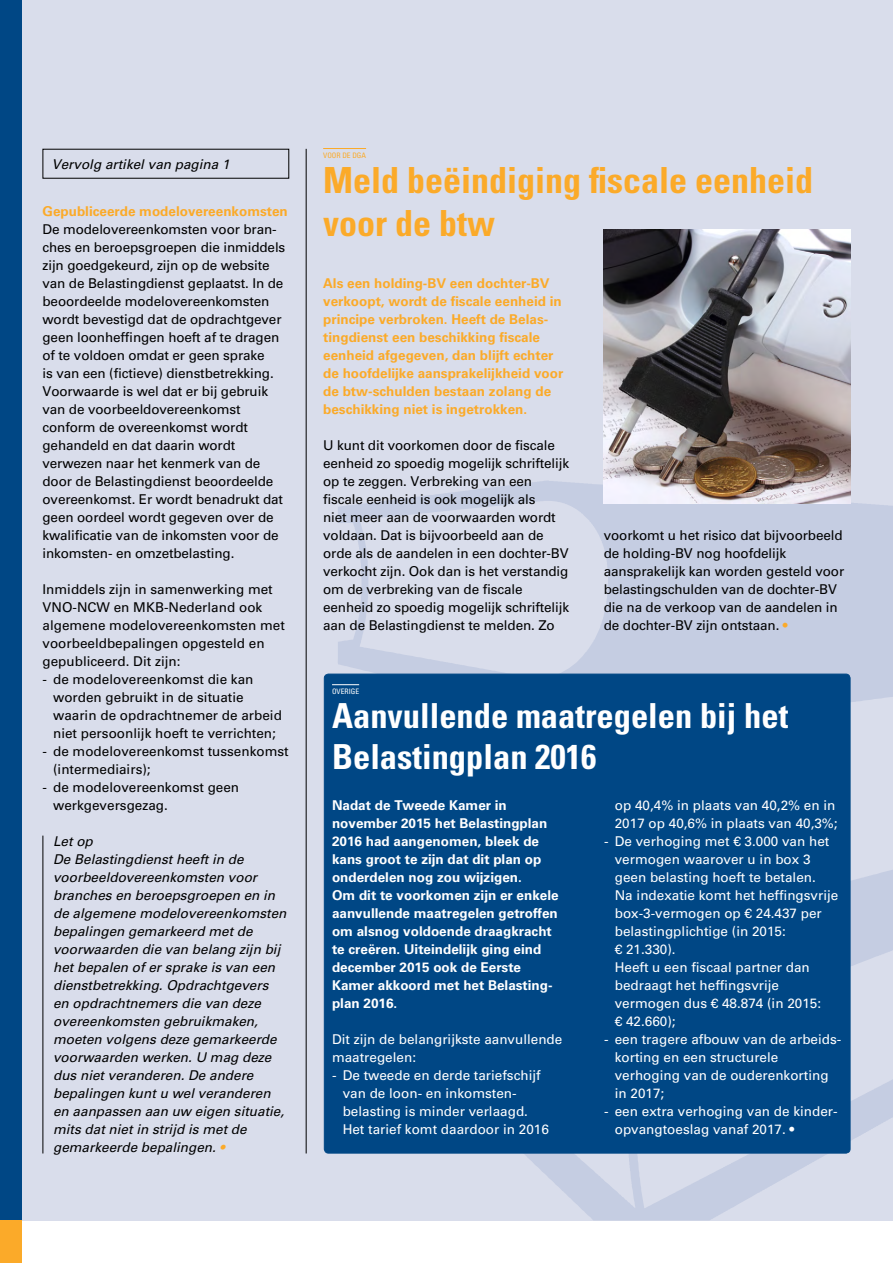
<style>
.page{position:relative;width:893px;height:1263px;background:#fff}
.page>*{position:absolute;margin:0;border:0;box-sizing:border-box;transform-origin:0 0}
.t1{font:700 condensed 36px/43.2px "Univers LT Std";color:#fbaa29}
.t2{font:700 condensed 34.5px/41.4px "Univers LT Std";color:#fff}
.t3{font:13.5px/18px "Univers LT Std";letter-spacing:-.01em;color:#000}
.t4{font:13.5px/18px "Univers LT Std";color:#fff}
.t5{font:italic 13.5px/18px "Univers LT Std";color:#000}
.t6{font:700 13.5px/18px "Univers LT Std";color:#fff}
.t7{font:700 13.5px/18px "Univers LT Std";color:#fbaa29}
.t8{font:condensed 7.5px "Univers LT Std";color:#fbaa29}
.t9{font:condensed 7.5px "Univers LT Std";color:#fff}
.s1{color:#fbaa29}
</style>
<div class="page">
<div style="left:0;top:0;width:893px;height:1220px;background:#d9ddeb"></div>
<div style="left:0;top:0;width:21px;height:1263px;background:#004785"></div>
<div style="left:0;top:1220px;width:21px;height:43px;background:#fbaa29"></div>
<hr style="left:43px;top:836px;width:1px;height:317px;background:#000">
<hr style="left:306px;top:149px;width:1px;height:1004px;background:#000">
<img style="left:604px;top:230px;width:246px;height:273px">
<div style="left:324px;top:674px;width:526px;height:479px;background:#004785;border-radius:4px"></div>
<svg style="left:332px;top:684px;width:27px;height:1px"></svg>
<hr style="left:323px;top:148px;width:43px;height:1px;background:#fbaa29">
<p class="t5" style="left:52px;top:155px;width:179px">Vervolg artikel van pagina 1</p>
<p class="t7" style="left:43px;top:202px;width:247px">Gepubliceerde modelovereenkomsten</p>
<p class="t3" style="left:43px;top:220px;width:244px">De modelovereenkomsten voor bran&shy;ches en beroepsgroepen die inmiddels zijn goedgekeurd, zijn op de website van de Belastingdienst geplaatst. In de beoordeelde modelovereenkomsten wordt bevestigd dat de opdrachtgever geen loonheffingen hoeft af te dragen of te voldoen omdat er geen sprake<br>is van een (fictieve) dienstbetrekking.<br>Voorwaarde is wel dat er bij gebruik van de voorbeeldovereenkomst conform de overeenkomst wordt gehandeld en dat daarin wordt verwezen naar het kenmerk van de door de Belastingdienst beoordeelde overeenkomst. Er wordt benadrukt dat geen oordeel wordt gegeven over de kwalificatie van de inkomsten voor de inkomsten- en omzetbelasting.</p>
<p class="t3" style="left:43px;top:580px;width:244px">Inmiddels zijn in samenwerking met<br>VNO-NCW en MKB-Nederland ook algemene modelovereenkomsten met voorbeeldbepalingen opgesteld en gepubliceerd. Dit zijn:</p>
<p class="t3" style="left:53px;top:670px;width:230px;text-indent:-11px">- de modelovereenkomst die kan worden gebruikt in de situatie waarin de opdrachtnemer de arbeid niet persoonlijk hoeft te verrichten;</p>
<p class="t3" style="left:53px;top:742px;width:237px;text-indent:-11px">- de modelovereenkomst tussenkomst (intermediairs);</p>
<p class="t3" style="left:53px;top:778px;width:188px;text-indent:-11px">- de modelovereenkomst geen werkgeversgezag.</p>
<p class="t5" style="left:53px;top:832px;width:235px">Let op<br>De Belastingdienst heeft in de voorbeeldovereenkomsten voor branches en beroepsgroepen en in de algemene modelovereenkomsten bepalingen gemarkeerd met de voorwaarden die van belang zijn bij het bepalen of er sprake is van een dienstbetrekking. Opdrachtgevers en opdrachtnemers die van deze overeenkomsten gebruikmaken, moeten volgens deze gemarkeerde voorwaarden werken. U mag deze dus niet veranderen. De andere bepalingen kunt u wel veranderen en aanpassen aan uw eigen situatie, mits dat niet in strijd is met de gemarkeerde bepalingen. <span class="s1">•</span></p>
<p class="t8" style="left:323px;top:150px;width:44px">VOOR DE DGA</p>
<h1 class="t1" style="left:323px;top:159px;width:491px">Meld beëindiging fiscale eenheid voor de btw</h1>
<p class="t7" style="left:323px;top:274px;width:242px">Als een holding-BV een dochter-BV verkoopt, wordt de fiscale eenheid in principe verbroken. Heeft de Belas&shy;tingdienst een beschikking fiscale eenheid afgegeven, dan blijft echter de hoofdelijke aansprakelijkheid voor de btw-schulden bestaan zolang de beschikking niet is ingetrokken.</p>
<p class="t3" style="left:323px;top:436px;width:248px">U kunt dit voorkomen door de fiscale eenheid zo spoedig mogelijk schriftelijk op te zeggen. Verbreking van een fiscale eenheid is ook mogelijk als<br>niet meer aan de voorwaarden wordt voldaan. Dat is bijvoorbeeld aan de orde als de aandelen in een dochter-BV verkocht zijn. Ook dan is het verstandig om de verbreking van de fiscale eenheid zo spoedig mogelijk schriftelijk aan de Belastingdienst te melden. Zo</p>
<p class="t3" style="left:604px;top:526px;width:242px">voorkomt u het risico dat bijvoorbeeld de holding-BV nog hoofdelijk aansprakelijk kan worden gesteld voor belastingschulden van de dochter-BV die na de verkoop van de aandelen in de dochter-BV zijn ontstaan. <span class="s1">•</span></p>
<p class="t9" style="left:332px;top:686px;width:29px">OVERIGE</p>
<h2 class="t2" style="left:332px;top:694px;width:458px">Aanvullende maatregelen bij het<br>Belastingplan 2016</h2>
<p class="t6" style="left:332px;top:796px;width:228px">Nadat de Tweede Kamer in november 2015 het Belastingplan<br>2016 had aangenomen, bleek de kans groot te zijn dat dit plan op onderdelen nog zou wijzigen.<br>Om dit te voorkomen zijn er enkele aanvullende maatregelen getroffen om alsnog voldoende draagkracht te creëren. Uiteindelijk ging eind december 2015 ook de Eerste<br>Kamer akkoord met het Belasting&shy;plan 2016.</p>
<p class="t4" style="left:332px;top:1030px;width:232px">Dit zijn de belangrijkste aanvullende maatregelen:</p>
<p class="t4" style="left:343px;top:1066px;width:208px;text-indent:-11px">- De tweede en derde tariefschijf van de loon- en inkomsten&shy;belasting is minder verlaagd.<br>Het tarief komt daardoor in 2016</p>
<p class="t4" style="left:615px;top:796px;width:224px">op 40,4% in plaats van 40,2% en in<br>2017 op 40,6% in plaats van 40,3%;</p>
<p class="t4" style="left:615px;top:832px;width:225px;text-indent:-11px">- De verhoging met € 3.000 van het vermogen waarover u in box 3 geen belasting hoeft te betalen.<br>Na indexatie komt het heffingsvrije box-3-vermogen op € 24.437 per belastingplichtige (in 2015:<br>€ 21.330).<br>Heeft u een fiscaal partner dan bedraagt het heffingsvrije vermogen dus € 48.874 (in 2015:<br>€ 42.660);</p>
<p class="t4" style="left:615px;top:1030px;width:228px;text-indent:-11px">- een tragere afbouw van de arbeids&shy;korting en een structurele verhoging van de ouderenkorting in 2017;</p>
<p class="t4" style="left:615px;top:1102px;width:224px;text-indent:-11px">- een extra verhoging van de kinder&shy;opvangtoeslag vanaf 2017. •</p>
</div>
